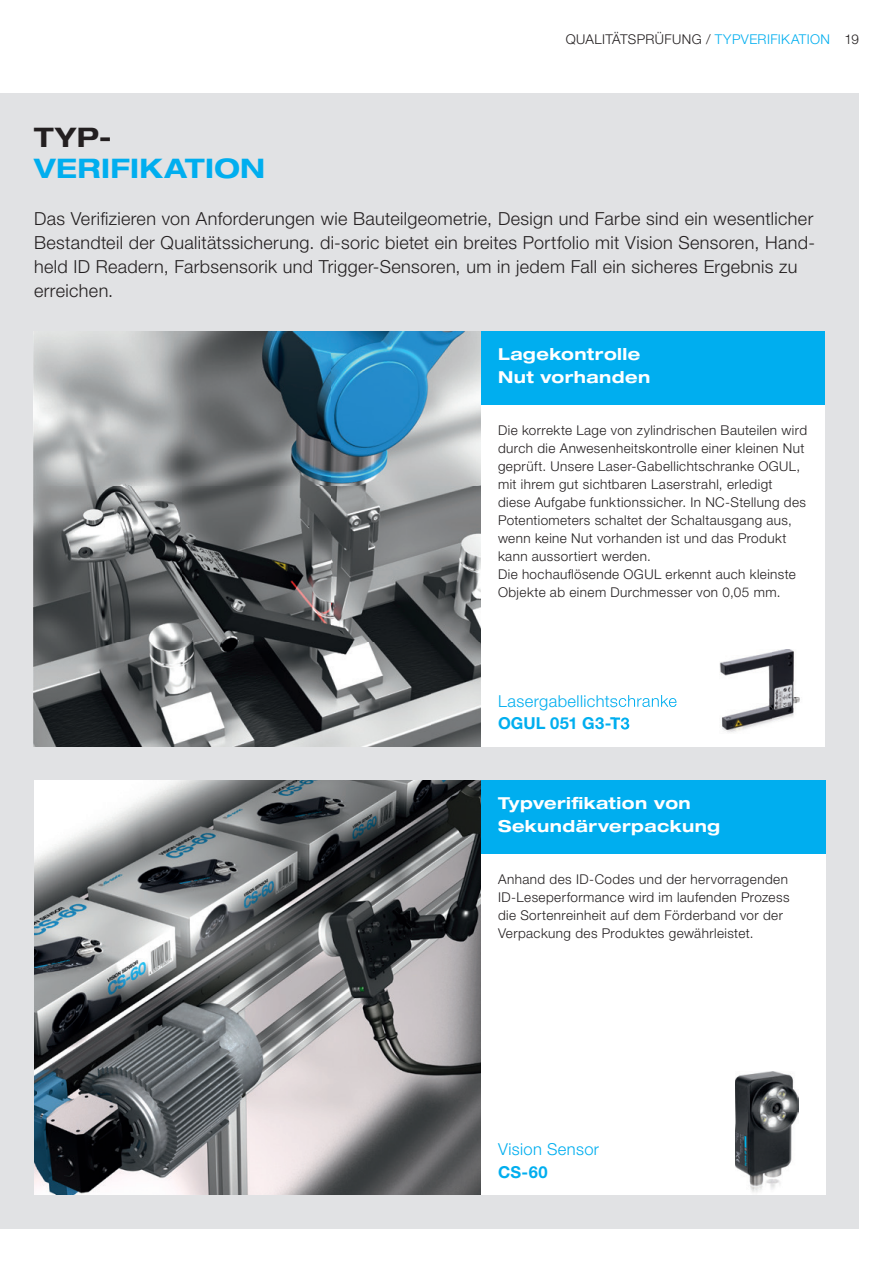
<style>
.page{position:relative;width:893px;height:1263px;background:#fff}
.page>*{position:absolute;margin:0;border:0;box-sizing:border-box;transform-origin:0 0}
.t1{font:700 expanded 27px "Helvetica Neue LTW1 G";letter-spacing:.015em;color:#00aeef}
.t2{font:700 expanded 27px "Helvetica Neue LTW1 G";color:#231f20}
.t3{font:300 18px/24px "Helvetica Neue LTW1 G";letter-spacing:.02em;color:#231f20}
.t4{font:700 expanded 16.5px/22.5px "Helvetica Neue LTW1 G";letter-spacing:.025em;color:#fff}
.t5{font:300 16.5px "Helvetica Neue LTW1 G";letter-spacing:.02em;color:#00aeef}
.t6{font:700 16.5px "Helvetica Neue LTW1 G";letter-spacing:.01em;color:#00aeef}
.t7{font:300 13.5px/18px "Helvetica Neue LTW1 G";letter-spacing:.03em;color:#231f20}
.s1{color:#00aeef}
</style>
<div class="page">
<div style="left:0;top:94px;width:859px;height:1135px;background:#e1e2e4"></div>
<img style="left:34px;top:332px;width:447px;height:414px">
<div style="left:481px;top:332px;width:344px;height:414px;background:#fff"></div>
<div style="left:481px;top:332px;width:344px;height:73px;background:#00aeef"></div>
<img style="left:676px;top:649px;width:124px;height:84px">
<img style="left:615px;top:695px;width:61px;height:12px">
<img style="left:615px;top:717px;width:14px;height:12px">
<img style="left:34px;top:780px;width:447px;height:415px">
<div style="left:481px;top:780px;width:344px;height:415px;background:#fff"></div>
<div style="left:481px;top:780px;width:344px;height:73px;background:#00aeef"></div>
<img style="left:735px;top:1071px;width:63px;height:121px">
<h1 class="t2" style="left:34px;top:120px;width:79px">TYP-</h1>
<h1 class="t1" style="left:34px;top:151px;width:233px">VERIFIKATION</h1>
<p class="t7" style="left:566px;top:30px;width:295px">QUALITÄTSPRÜFUNG / <span class="s1">TYPVERIFIKATION</span> 19</p>
<p class="t3" style="left:34px;top:207px;width:783px">Das Verifizieren von Anforderungen wie Bauteilgeometrie, Design und Farbe sind ein wesentlicher Bestandteil der Qualitätssicherung. di-soric bietet ein breites Portfolio mit Vision Sensoren, Hand&shy;held ID Readern, Farbsensorik und Trigger-Sensoren, um in jedem Fall ein sicheres Ergebnis zu erreichen.</p>
<p class="t4" style="left:498px;top:343px;width:154px">Lagekontrolle<br>Nut vorhanden</p>
<p class="t7" style="left:498px;top:421px;width:311px">Die korrekte Lage von zylindrischen Bauteilen wird durch die Anwesenheitskontrolle einer kleinen Nut geprüft. Unsere Laser-Gabellichtschranke OGUL, mit ihrem gut sichtbaren Laserstrahl, erledigt diese Aufgabe funktionssicher. In NC-Stellung des Potentiometers schaltet der Schaltausgang aus, wenn keine Nut vorhanden ist und das Produkt kann aussortiert werden.<br>Die hochauflösende OGUL erkennt auch kleinste Objekte ab einem Durchmesser von 0,05 mm.</p>
<p class="t5" style="left:498px;top:691px;width:180px">Lasergabellichtschranke</p>
<p class="t6" style="left:498px;top:713px;width:133px">OGUL 051 G3-T3</p>
<p class="t4" style="left:498px;top:791px;width:224px">Typverifikation von<br>Sekundärverpackung</p>
<p class="t7" style="left:498px;top:870px;width:293px">Anhand des ID-Codes und der hervorragenden ID-Leseperformance wird im laufenden Prozess die Sortenreinheit auf dem Förderband vor der Verpackung des Produktes gewährleistet.</p>
<p class="t5" style="left:498px;top:1139px;width:103px">Vision Sensor</p>
<p class="t6" style="left:498px;top:1162px;width:51px">CS-60</p>
</div>
